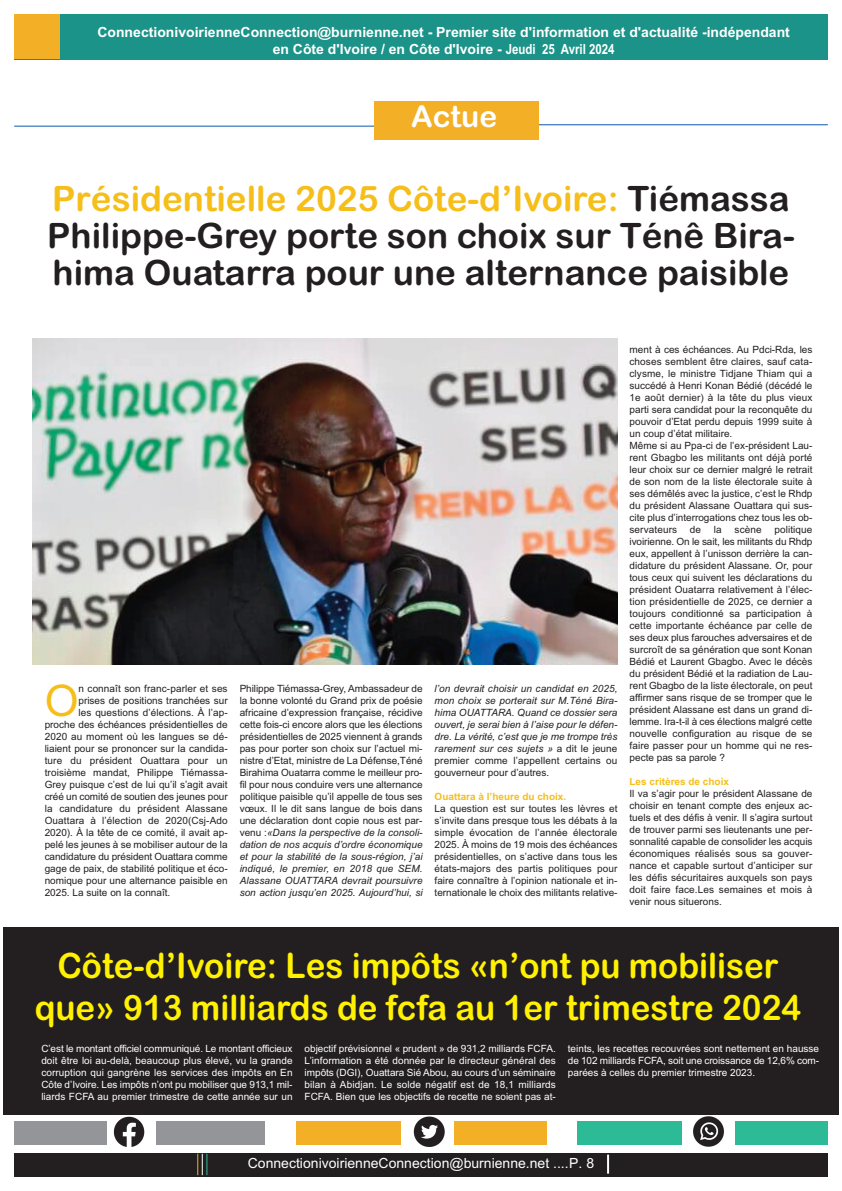
<style>
.page{position:relative;width:842px;height:1191px;background:#fff}
.page>*{position:absolute;margin:0;border:0;box-sizing:border-box;transform-origin:0 0}
.t1{font:43.5px "Arial";color:#f6be19}
.t2{font:35px/37px "Arial Rounded MT Bold";color:#231f20}
.t3{font:35px/42px "Arial Rounded MT Bold";color:#fff101;text-align:center;scale:.95 1}
.t4{font:30px "Arial Rounded MT Bold";color:#fff}
.t5{font:700 14px/16.8px "Arial";color:#fff;text-align:center}
.t6{font:14px "Arial";color:#fff}
.t7{font:10px/12px "Arial";color:#231f20;text-align:justify}
.t8{font:10px/12px "Arial";color:#fff;text-align:justify}
.t9{font:italic 10px/12px "Arial";color:#231f20;text-align:justify}
.t10{font:700 10px "Arial";color:#f6be19}
.s1{font-family:"Arial Narrow"}
.s2{color:#f6be19}
.s3{font-style:italic}
.s4{font-style:normal}
</style>
<div class="page">
<div style="left:3px;top:927px;width:835px;height:188px;background:#231f20"></div>
<div style="left:14px;top:14px;width:814px;height:46px;background:#1b9388"></div>
<div style="left:14px;top:14px;width:46px;height:45px;background:#f3b027"></div>
<hr style="left:14px;top:126px;width:360px;height:1px;background:#0a58a8">
<hr style="left:408px;top:124px;width:420px;height:1px;background:#0a58a8">
<div style="left:14px;top:1121px;width:251px;height:23px;background:#939598"></div>
<div style="left:296px;top:1121px;width:250px;height:23px;background:#f3b027"></div>
<div style="left:577px;top:1121px;width:251px;height:23px;background:#2cbb96"></div>
<div style="left:14px;top:1152px;width:814px;height:24px;background:#231f20"></div>
<img style="left:107px;top:1116px;width:49px;height:31px">
<img style="left:401px;top:1116px;width:52px;height:31px">
<img style="left:683px;top:1116px;width:52px;height:31px">
<svg style="left:197px;top:1153px;width:10px;height:22px"></svg>
<svg style="left:607px;top:1154px;width:2px;height:19px"></svg>
<img style="left:33px;top:338px;width:584px;height:326px">
<div style="left:374px;top:101px;width:165px;height:39px;background:#f3b027"></div>
<h3 class="t5" style="left:97px;top:24px;width:694px">ConnectionivoirienneConnection@burnienne.net - Premier site d'information et d'actualité -indépendant en Côte d'Ivoire / en Côte d'Ivoire - <span class="s1">Jeudi 25 Avril 2024</span></h3>
<h3 class="t4" style="left:411px;top:99px;width:87px">Actue</h3>
<h2 class="t2" style="left:47px;top:181px;width:749px"><span class="s2">Présidentielle 2025 Côte-d’Ivoire:</span> Tiémassa<br>Philippe-Grey porte son choix sur Ténê Bira&shy;hima Ouatarra pour une alternance paisible</h2>
<h1 class="t1" style="left:45px;top:675px;width:35px">O</h1>
<p class="t7" style="left:78px;top:682px;width:151px">n connaît son franc-parler et ses</p>
<p class="t7" style="left:78px;top:694px;width:151px">prises de positions tranchées sur</p>
<p class="t7" style="left:78px;top:706px;width:151px">les questions d’élections. À l’ap-</p>
<p class="t7" style="left:45px;top:718px;width:184px">proche des échéances présidentielles de</p>
<p class="t7" style="left:45px;top:730px;width:184px">2020 au moment où les langues se dé-</p>
<p class="t7" style="left:45px;top:742px;width:184px">liaient pour se prononcer sur la candida-</p>
<p class="t7" style="left:45px;top:754px;width:184px">ture du président Ouattara pour un</p>
<p class="t7" style="left:45px;top:766px;width:184px">troisième mandat, Philippe Tiémassa-</p>
<p class="t7" style="left:45px;top:778px;width:184px">Grey puisque c’est de lui qu’il s’agit avait</p>
<p class="t7" style="left:45px;top:790px;width:184px">créé un comité de soutien des jeunes pour</p>
<p class="t7" style="left:45px;top:802px;width:184px">la candidature du président Alassane</p>
<p class="t7" style="left:45px;top:814px;width:184px">Ouattara à l’élection de 2020(Csj-Ado</p>
<p class="t7" style="left:45px;top:826px;width:184px">2020). À la tête de ce comité, il avait ap-</p>
<p class="t7" style="left:45px;top:838px;width:184px">pelé les jeunes à se mobiliser autour de la</p>
<p class="t7" style="left:45px;top:850px;width:184px">candidature du président Ouattara comme</p>
<p class="t7" style="left:45px;top:862px;width:184px">gage de paix, de stabilité politique et éco-</p>
<p class="t7" style="left:45px;top:874px;width:184px">nomique pour une alternance paisible en</p>
<p class="t7" style="left:45px;top:886px;width:127px">2025. La suite on la connaît.</p>
<p class="t7" style="left:240px;top:682px;width:184px">Philippe Tiémassa-Grey, Ambassadeur de la bonne volonté du Grand prix de poésie africaine d’expression française, récidive cette fois-ci encore alors que les élections présidentielles de 2025 viennent à grands pas pour porter son choix sur l’actuel mi&shy;nistre d’Etat, ministre de La Défense,Téné Birahima Ouatarra comme le meilleur pro&shy;fil pour nous conduire vers une alternance politique paisible qu’il appelle de tous ses vœux. Il le dit sans langue de bois dans une déclaration dont copie nous est par&shy;venu :<span class="s3">«Dans la perspective de la consoli&shy;dation de nos acquis d’ordre économique et pour la stabilité de la sous-région, j’ai indiqué, le premier, en 2018 que SEM.<br>Alassane OUATTARA devrait poursuivre son action jusqu’en 2025. Aujourd’hui, si</span></p>
<p class="t9" style="left:435px;top:682px;width:184px">l’on devrait choisir un candidat en 2025, mon choix se porterait sur M.Téné Bira&shy;hima OUATTARA. Quand ce dossier sera ouvert, je serai bien à l’aise pour le défen&shy;dre. La vérité, c’est que je me trompe très rarement sur ces sujets » <span class="s4">a dit le jeune premier comme l’appellent certains ou gouverneur pour d’autres.</span></p>
<p class="t10" style="left:435px;top:790px;width:133px">Ouattara à l’heure du choix.</p>
<p class="t7" style="left:435px;top:802px;width:184px">La question est sur toutes les lèvres et s’invite dans presque tous les débats à la simple évocation de l’année électorale 2025. À moins de 19 mois des échéances présidentielles, on s’active dans tous les états-majors des partis politiques pour faire connaître à l’opinion nationale et in&shy;ternationale le choix des militants relative-</p>
<p class="t7" style="left:629px;top:343px;width:184px;text-align:left">ment à ces échéances. Au Pdci-Rda, les choses semblent être claires, sauf cata&shy;clysme, le ministre Tidjane Thiam qui a succédé à Henri Konan Bédié (décédé le 1e août dernier) à la tête du plus vieux parti sera candidat pour la reconquête du pouvoir d’Etat perdu depuis 1999 suite à un coup d’état militaire.<br>Même si au Ppa-ci de l’ex-président Lau&shy;rent Gbagbo les militants ont déjà porté leur choix sur ce dernier malgré le retrait de son nom de la liste électorale suite à ses démêlés avec la justice, c’est le Rhdp du président Alassane Ouattara qui sus&shy;cite plus d’interrogations chez tous les ob&shy;servateurs</p>
<p class="t7" style="left:690px;top:523px;width:13px">de</p>
<p class="t7" style="left:714px;top:523px;width:9px">la</p>
<p class="t7" style="left:734px;top:523px;width:29px">scène</p>
<p class="t7" style="left:629px;top:523px;width:184px;text-indent:145px">politique ivoirienne. On le sait, les militants du Rhdp eux, appellent à l’unisson derrière la can&shy;didature du président Alassane. Or, pour tous ceux qui suivent les déclarations du président Ouatarra relativement à l’élec&shy;tion présidentielle de 2025, ce dernier a toujours conditionné sa participation à cette importante échéance par celle de ses deux plus farouches adversaires et de surcroît de sa génération que sont Konan Bédié et Laurent Gbagbo. Avec le décès du président Bédié et la radiation de Lau&shy;rent Gbagbo de la liste électorale, on peut affirmer sans risque de se tromper que le président Alassane est dans un grand di&shy;lemme. Ira-t-il à ces élections malgré cette nouvelle configuration au risque de se faire passer pour un homme qui ne res&shy;pecte pas sa parole ?</p>
<p class="t10" style="left:629px;top:775px;width:101px">Les critères de choix</p>
<p class="t7" style="left:629px;top:787px;width:184px">Il va s’agir pour le président Alassane de choisir en tenant compte des enjeux ac&shy;tuels et des défis à venir. Il s’agira surtout de trouver parmi ses lieutenants une per&shy;sonnalité capable de consolider les acquis économiques réalisés sous sa gouver&shy;nance et capable surtout d’anticiper sur les défis sécuritaires auxquels son pays doit faire face.Les semaines et mois à venir nous situerons.</p>
<h2 class="t3" style="left:35px;top:945px;width:808px">Côte-d’Ivoire: Les impôts «n’ont pu mobiliser que» 913 milliards de fcfa au 1er trimestre 2024</h2>
<p class="t8" style="left:41px;top:1042px;width:253px">C’est le montant officiel communiqué. Le montant officieux doit être loi au-delà, beaucoup plus élevé, vu la grande corruption qui gangrène les services des impôts en En Côte d’Ivoire. Les impôts n’ont pu mobiliser que 913,1 mil&shy;liards FCFA au premier trimestre de cette année sur un</p>
<p class="t8" style="left:305px;top:1042px;width:253px">objectif prévisionnel « prudent » de 931,2 milliards FCFA.<br>L’information a été donnée par le directeur général des impôts (DGI), Ouattara Sié Abou, au cours d’un séminaire bilan à Abidjan. Le solde négatif est de 18,1 milliards FCFA. Bien que les objectifs de recette ne soient pas at-</p>
<p class="t8" style="left:568px;top:1042px;width:253px">teints, les recettes recouvrées sont nettement en hausse de 102 milliards FCFA, soit une croissance de 12,6% com&shy;parées à celles du premier trimestre 2023.</p>
<h3 class="t6" style="left:248px;top:1155px;width:348px">ConnectionivoirienneConnection@burnienne.net ....P. 8</h3>
</div>
